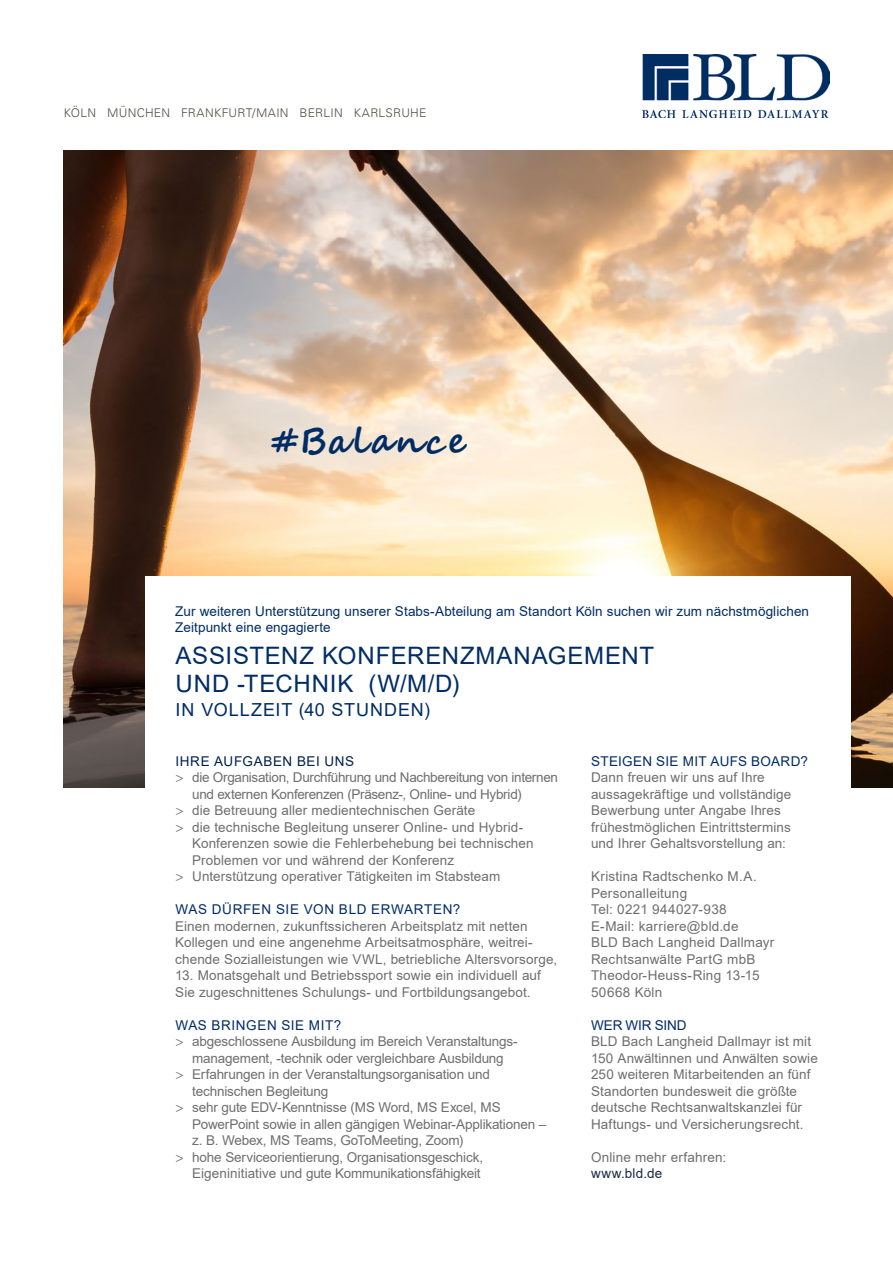
<style>
.page{position:relative;width:893px;height:1263px;background:#fff}
.page>*{position:absolute;margin:0;border:0;box-sizing:border-box;transform-origin:0 0}
.t1{font:700 36px "Segoe Script";letter-spacing:.09em;color:#002c65}
.t2{font:24px/28.5px "Arial";letter-spacing:.03em;color:#002c65}
.t3{font:18px "Arial";letter-spacing:.05em;color:#002c65}
.t4{font:13.5px/16.5px "Arial";letter-spacing:.005em;color:#6e6e6e}
.t5{font:13.5px "Arial";letter-spacing:-.015em;color:#6e6e6e}
.t6{font:13.5px/16.5px "Arial";letter-spacing:.01em;color:#002c65}
.t7{font:13.5px "Arial";letter-spacing:-.025em;color:#6e6e6e}
.t8{font:13.5px "Arial";letter-spacing:.045em;color:#002c65}
.t9{font:13.5px "Arial";letter-spacing:.045em;color:#00204e}
.t10{font:13.5px "Arial";letter-spacing:-.01em;color:#002c65}
.t11{font:13.5px "Arial";letter-spacing:.015em;color:#1a2847}
.t12{font:300 12px "Univers";letter-spacing:.02em;color:#524c47}
.s1{font-family:"Univers";font-weight:300}
</style>
<div class="page">
<img style="left:64px;top:151px;width:829px;height:637px">
<img style="left:642px;top:54px;width:187px;height:63px">
<div style="left:145px;top:576px;width:706px;height:606px;background:#fff"></div>
<p class="t12" style="left:64px;top:105px;width:364px">KÖLN MÜNCHEN FRANKFURT/MAIN BERLIN KARLSRUHE</p>
<h1 class="t1" style="left:271px;top:412px;width:196px">#Balance</h1>
<p class="t6" style="left:175px;top:602px;width:635px">Zur weiteren Unterstützung unserer Stabs-Abteilung am Standort Köln suchen wir zum nächstmöglichen<br>Zeitpunkt eine engagierte</p>
<h2 class="t2" style="left:176px;top:641px;width:480px">ASSISTENZ KONFERENZMANAGEMENT<br>UND -TECHNIK (W/M/D)</h2>
<h3 class="t3" style="left:175px;top:697px;width:256px">IN VOLLZEIT (40 STUNDEN)</h3>
<p class="t9" style="left:175px;top:752px;width:180px">IHRE AUFGABEN BEI UNS</p>
<p class="t7" style="left:175px;top:768px;width:384px"><span class="s1">&gt;</span> die Organisation, Durchführung und Nachbereitung von internen</p>
<p class="t7" style="left:192px;top:785px;width:331px">und externen Konferenzen (Präsenz-, Online- und Hybrid)</p>
<p class="t4" style="left:175px;top:802px;width:301px"><span class="s1">&gt;</span> die Betreuung aller medientechnischen Geräte</p>
<p class="t4" style="left:175px;top:819px;width:350px"><span class="s1">&gt;</span> die technische Begleitung unserer Online- und Hybrid-</p>
<p class="t4" style="left:192px;top:835px;width:343px">Konferenzen sowie die Fehlerbehebung bei technischen</p>
<p class="t4" style="left:192px;top:852px;width:263px">Problemen vor und während der Konferenz</p>
<p class="t4" style="left:175px;top:868px;width:327px"><span class="s1">&gt;</span> Unterstützung operativer Tätigkeiten im Stabsteam</p>
<p class="t8" style="left:175px;top:900px;width:286px">WAS DÜRFEN SIE VON BLD ERWARTEN?</p>
<p class="t4" style="left:175px;top:918px;width:383px">Einen modernen, zukunftssicheren Arbeitsplatz mit netten<br>Kollegen und eine angenehme Arbeitsatmosphäre, weitrei&shy;chende Sozialleistungen wie VWL, betriebliche Altersvorsorge,</p>
<p class="t4" style="left:175px;top:967px;width:367px">13. Monatsgehalt und Betriebssport sowie ein individuell auf<br>Sie zugeschnittenes Schulungs- und Fortbildungsangebot.</p>
<p class="t8" style="left:175px;top:1016px;width:167px">WAS BRINGEN SIE MIT?</p>
<p class="t5" style="left:175px;top:1032px;width:344px"><span class="s1">&gt;</span> abgeschlossene Ausbildung im Bereich Veranstaltungs-</p>
<p class="t5" style="left:192px;top:1049px;width:313px">management, -technik oder vergleichbare Ausbildung</p>
<p class="t5" style="left:175px;top:1065px;width:316px"><span class="s1">&gt;</span> Erfahrungen in der Veranstaltungsorganisation und</p>
<p class="t5" style="left:192px;top:1082px;width:138px">technischen Begleitung</p>
<p class="t5" style="left:175px;top:1098px;width:327px"><span class="s1">&gt;</span> sehr gute EDV-Kenntnisse (MS Word, MS Excel, MS</p>
<p class="t5" style="left:192px;top:1115px;width:356px">PowerPoint sowie in allen gängigen Webinar-Applikationen –</p>
<p class="t5" style="left:192px;top:1131px;width:273px">z. B. Webex, MS Teams, GoToMeeting, Zoom)</p>
<p class="t4" style="left:175px;top:1149px;width:309px"><span class="s1">&gt;</span> hohe Serviceorientierung, Organisationsgeschick,</p>
<p class="t4" style="left:192px;top:1165px;width:290px">Eigeninitiative und gute Kommunikationsfähigkeit</p>
<p class="t6" style="left:591px;top:753px;width:218px">STEIGEN SIE MIT AUFS BOARD?</p>
<p class="t4" style="left:591px;top:769px;width:202px">Dann freuen wir uns auf Ihre aussagekräftige und vollständige<br>Bewerbung unter Angabe Ihres frühestmöglichen Eintrittstermins und Ihrer Gehaltsvorstellung an:</p>
<p class="t4" style="left:591px;top:868px;width:185px">Kristina Radtschenko M.A.<br>Personalleitung<br>Tel: 0221 944027-938<br>E-Mail: karriere@bld.de<br>BLD Bach Langheid Dallmayr<br>Rechtsanwälte PartG mbB<br>Theodor-Heuss-Ring 13-15<br>50668 Köln</p>
<p class="t10" style="left:591px;top:1016px;width:97px">WER WIR SIND</p>
<p class="t4" style="left:591px;top:1033px;width:228px">BLD Bach Langheid Dallmayr ist mit 150 Anwältinnen und Anwälten sowie 250 weiteren Mitarbeitenden an fünf Standorten bundesweit die größte deutsche Rechtsanwaltskanzlei für Haftungs- und Versicherungsrecht.</p>
<p class="t4" style="left:591px;top:1149px;width:137px">Online mehr erfahren:</p>
<p class="t11" style="left:591px;top:1164px;width:73px">www.bld.de</p>
</div>
